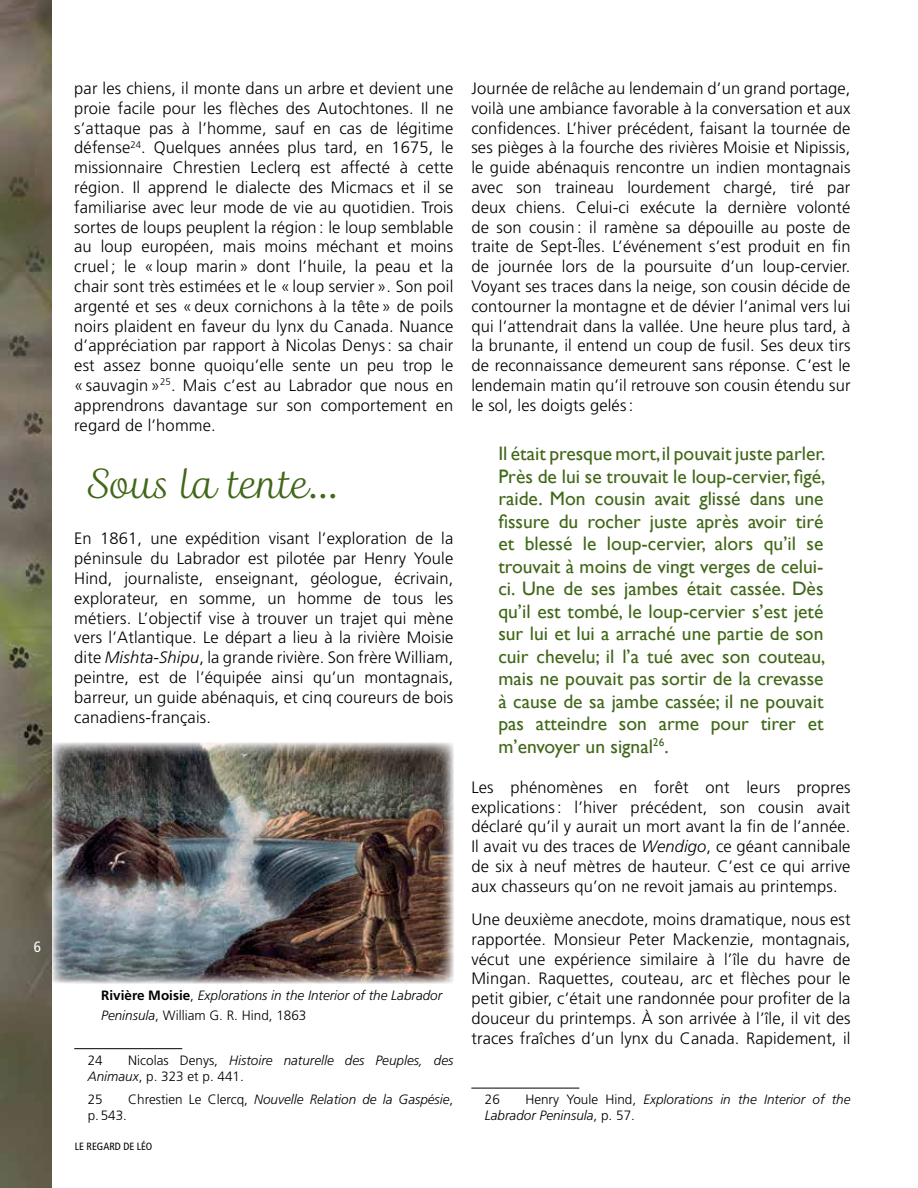
<style>
.page{position:relative;width:918px;height:1188px;background:#fff}
.page>*{position:absolute;margin:0;border:0;box-sizing:border-box;transform-origin:0 0}
.t1{font:39px "Madre Script";color:#416718}
.t2{font:19.5px/22.5px "Gill Sans";color:#416718;text-align:justify}
.t3{font:300 16.5px/19.8px "Frutiger";letter-spacing:.01em;color:#000;text-align:justify}
.t4{font:condensed 15px "Frutiger";color:#fff}
.t5{font:italic 300 13.5px/16.2px "Frutiger";color:#000}
.t6{font:300 13.5px "Frutiger";color:#000}
.t7{font:condensed 10.5px "Frutiger";color:#000}
.s1{font-style:italic}
.s2{font-weight:700;font-style:normal}
.s3{font-style:normal}
</style>
<div class="page">
<hr style="left:74px;top:1048px;width:108px;height:1px;background:#000">
<img style="left:52px;top:743px;width:401px;height:240px">
<hr style="left:471px;top:1088px;width:108px;height:1px;background:#000">
<img style="left:0;top:0;width:52px;height:1188px">
<p class="t4" style="left:34px;top:938px;width:9px">6</p>
<p class="t3" style="left:74px;top:78px;width:381px">par les chiens, il monte dans un arbre et devient une proie facile pour les flèches des Autochtones. Il ne s’attaque pas à l’homme, sauf en cas de légitime défense<sup>24</sup>. Quelques années plus tard, en 1675, le missionnaire Chrestien Leclerq est affecté à cette région. Il apprend le dialecte des Micmacs et il se familiarise avec leur mode de vie au quotidien. Trois sortes de loups peuplent la région : le loup semblable au loup européen, mais moins méchant et moins cruel ; le « loup marin » dont l’huile, la peau et la chair sont très estimées et le « loup servier ». Son poil argenté et ses « deux cornichons à la tête » de poils noirs plaident en faveur du lynx du Canada. Nuance d’appréciation par rapport à Nicolas Denys: sa chair est assez bonne quoiqu’elle sente un peu trop le « sauvagin »<sup>25</sup>. Mais c’est au Labrador que nous en apprendrons davantage sur son comportement en regard de l’homme.</p>
<h1 class="t1" style="left:88px;top:461px;width:251px">Sous la tente…</h1>
<p class="t3" style="left:74px;top:529px;width:381px">En 1861, une expédition visant l’exploration de la péninsule du Labrador est pilotée par Henry Youle Hind, journaliste, enseignant, géologue, écrivain, explorateur, en somme, un homme de tous les métiers. L’objectif vise à trouver un trajet qui mène vers l’Atlantique. Le départ a lieu à la rivière Moisie dite <span class="s1">Mishta-Shipu</span>, la grande rivière. Son frère William, peintre, est de l’équipée ainsi qu’un montagnais, barreur, un guide abénaquis, et cinq coureurs de bois canadiens-français.</p>
<p class="t5" style="left:101px;top:985px;width:343px;line-height:19.8px"><span class="s2">Rivière Moisie</span><span class="s3">,</span> Explorations in the Interior of the Labrador<br>Peninsula<span class="s3">, William G. R. Hind, 1863</span></p>
<p class="t6" style="left:88px;top:1053px;width:17px">24</p>
<p class="t5" style="left:88px;top:1052px;width:367px;text-indent:40px"><span class="s3">Nicolas Denys,</span> Histoire naturelle des Peuples, des<br>Animaux<span class="s3">, p. 323 et p. 441.</span></p>
<p class="t6" style="left:88px;top:1092px;width:17px">25</p>
<p class="t5" style="left:128px;top:1091px;width:327px"><span class="s3">Chrestien Le Clercq,</span> Nouvelle Relation de la Gaspésie<span class="s3">,</span></p>
<p class="t6" style="left:88px;top:1108px;width:41px">p.543.</p>
<p class="t7" style="left:75px;top:1141px;width:79px">LE REGARD DE LÉO</p>
<p class="t3" style="left:471px;top:78px;width:381px">Journée de relâche au lendemain d’un grand portage, voilà une ambiance favorable à la conversation et aux confidences. L’hiver précédent, faisant la tournée de ses pièges à la fourche des rivières Moisie et Nipissis, le guide abénaquis rencontre un indien montagnais avec son traineau lourdement chargé, tiré par deux chiens. Celui-ci exécute la dernière volonté de son cousin : il ramène sa dépouille au poste de traite de Sept-Îles. L’événement s’est produit en fin de journée lors de la poursuite d’un loup-cervier.<br>Voyant ses traces dans la neige, son cousin décide de contourner la montagne et de dévier l’animal vers lui qui l’attendrait dans la vallée. Une heure plus tard, à la brunante, il entend un coup de fusil. Ses deux tirs de reconnaissance demeurent sans réponse. C’est le lendemain matin qu’il retrouve son cousin étendu sur le sol, les doigts gelés:</p>
<p class="t2" style="left:498px;top:442px;width:329px">Il était presque mort, il pouvait juste parler.<br>Près de lui se trouvait le loup-cervier, figé, raide. Mon cousin avait glissé dans une fissure du rocher juste après avoir tiré et blessé le loup-cervier, alors qu’il se trouvait à moins de vingt verges de celui&shy;ci. Une de ses jambes était cassée. Dès qu’il est tombé, le loup-cervier s’est jeté sur lui et lui a arraché une partie de son cuir chevelu; il l’a tué avec son couteau, mais ne pouvait pas sortir de la crevasse à cause de sa jambe cassée; il ne pouvait pas atteindre son arme pour tirer et m’envoyer un signal<sup>26</sup>.</p>
<p class="t3" style="left:471px;top:777px;width:381px">Les phénomènes en forêt ont leurs propres explications: l’hiver précédent, son cousin avait déclaré qu’il y aurait un mort avant la fin de l’année.<br>Il avait vu des traces de <span class="s1">Wendigo</span>, ce géant cannibale de six à neuf mètres de hauteur. C’est ce qui arrive aux chasseurs qu’on ne revoit jamais au printemps.</p>
<p class="t3" style="left:471px;top:909px;width:381px">Une deuxième anecdote, moins dramatique, nous est rapportée. Monsieur Peter Mackenzie, montagnais, vécut une expérience similaire à l’île du havre de Mingan. Raquettes, couteau, arc et flèches pour le petit gibier, c’était une randonnée pour profiter de la douceur du printemps. À son arrivée à l’île, il vit des traces fraîches d’un lynx du Canada. Rapidement, il</p>
<p class="t5" style="left:485px;top:1091px;width:367px;text-indent:40px"><span class="s3">Henry Youle Hind,</span> Explorations in the Interior of the<br>Labrador Peninsula<span class="s3">, p. 57.</span></p>
<p class="t6" style="left:485px;top:1092px;width:17px">26</p>
</div>
